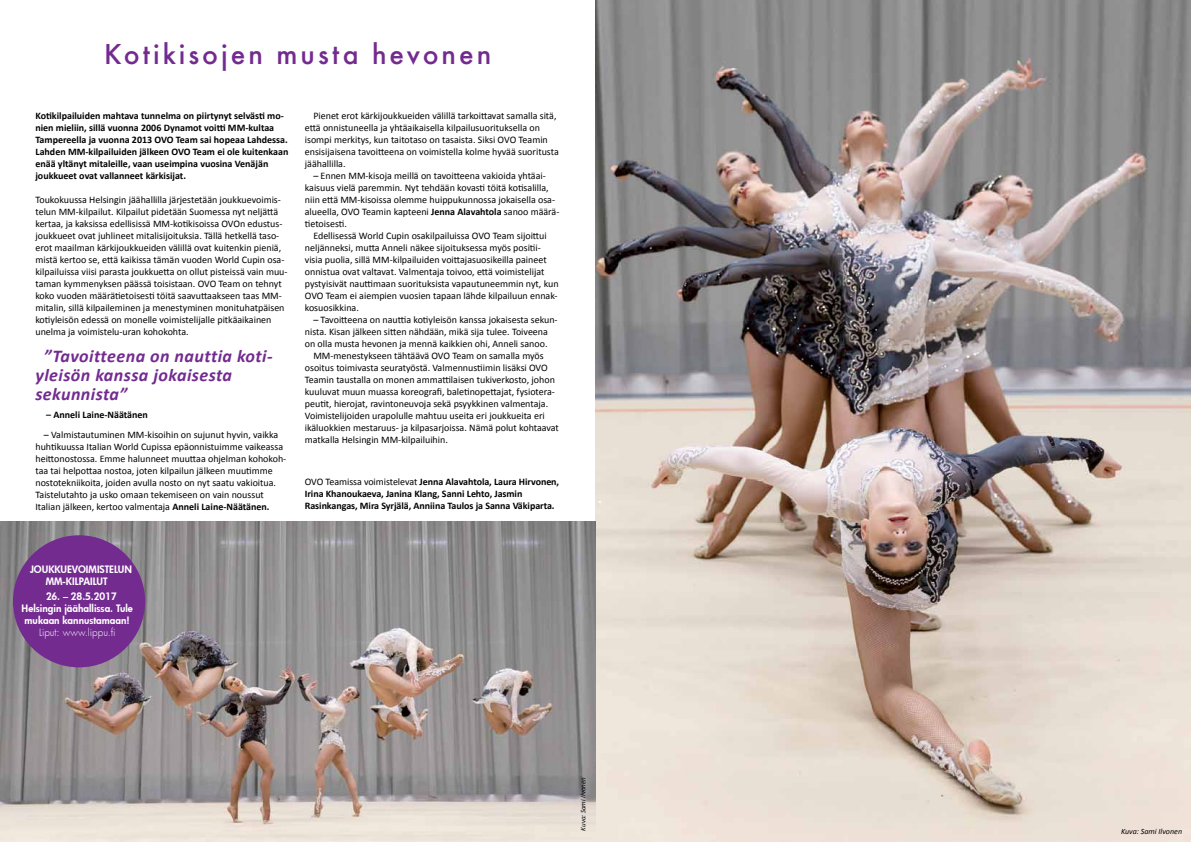
<style>
.page{position:relative;width:1191px;height:842px;background:#fff}
.page>*{position:absolute;margin:0;border:0;box-sizing:border-box;transform-origin:0 0}
.t1{font:500 30px "Futura T";letter-spacing:.1em;color:#732b90}
.t2{font:italic 700 18px/19px "Calibri";letter-spacing:.025em;color:#732b90}
.t3{font:10px/12px "Calibri";color:#000}
.t4{font:700 10px/12px "Calibri";color:#000}
.t5{font:800 10px/12px "Futura";color:#fff}
.t6{font:300 10px "Futura";letter-spacing:-.005em;color:#fff}
.t7{font:italic 8px "Calibri";color:#000}
.t8{font:italic 7px "Calibri";color:#000}
.s1{font-weight:700}
.s2{font-weight:400}
</style>
<div class="page">
<img style="left:595px;top:0;width:596px;height:842px">
<img style="left:0;top:522px;width:595px;height:320px">
<div style="left:13px;top:535px;width:132px;height:132px;background:#732b90;border-radius:50%"></div>
<h1 class="t1" style="left:104px;top:36px;width:389px">Kotikisojen musta hevonen</h1>
<p class="t4" style="left:35px;top:109px;width:254px">Kotikilpailuiden mahtava tunnelma on piirtynyt selvästi mo&shy;nien mieliin, sillä vuonna 2006 Dynamot voitti MM-kultaa Tampereella ja vuonna 2013 OVO Team sai hopeaa Lahdessa.<br>Lahden MM-kilpailuiden jälkeen OVO Team ei ole kuitenkaan enää yltänyt mitaleille, vaan useimpina vuosina Venäjän joukkueet ovat vallanneet kärkisijat.</p>
<p class="t3" style="left:35px;top:193px;width:254px">Toukokuussa Helsingin jäähallilla järjestetään joukkuevoimis&shy;telun MM-kilpailut. Kilpailut pidetään Suomessa nyt neljättä kertaa, ja kaksissa edellisissä MM-kotikisoissa OVOn edustus&shy;joukkueet ovat juhlineet mitalisijoituksia. Tällä hetkellä taso&shy;erot maailman kärkijoukkueiden välillä ovat kuitenkin pieniä, mistä kertoo se, että kaikissa tämän vuoden World Cupin osa&shy;kilpailuissa viisi parasta joukkuetta on ollut pisteissä vain muu&shy;taman kymmenyksen päässä toisistaan. OVO Team on tehnyt koko vuoden määrätietoisesti töitä saavuttaakseen taas MM&shy;mitalin, sillä kilpaileminen ja menestyminen monituhatpäisen kotiyleisön edessä on monelle voimistelijalle pitkäaikainen unelma ja voimistelu-uran kohokohta.</p>
<h2 class="t2" style="left:35px;top:346px;width:239px;text-indent:8px">”Tavoitteena on nauttia koti&shy;yleisön kanssa jokaisesta sekunnista”</h2>
<p class="t4" style="left:46px;top:408px;width:103px">– Anneli Laine-Näätänen</p>
<p class="t3" style="left:35px;top:429px;width:252px;text-indent:9px">– Valmistautuminen MM-kisoihin on sujunut hyvin, vaikka huhtikuussa Italian World Cupissa epäonnistuimme vaikeassa heittonostossa. Emme halunneet muuttaa ohjelman kohokoh&shy;taa tai helpottaa nostoa, joten kilpailun jälkeen muutimme nostotekniikoita, joiden avulla nosto on nyt saatu vakioitua.<br>Taistelutahto ja usko omaan tekemiseen on vain noussut Italian jälkeen, kertoo valmentaja <span class="s1">Anneli Laine-Näätänen.</span></p>
<p class="t3" style="left:305px;top:109px;width:255px;text-indent:9px">Pienet erot kärkijoukkueiden välillä tarkoittavat samalla sitä, että onnistuneella ja yhtäaikaisella kilpailusuorituksella on isompi merkitys, kun taitotaso on tasaista. Siksi OVO Teamin ensisijaisena tavoitteena on voimistella kolme hyvää suoritusta jäähallilla.</p>
<p class="t3" style="left:305px;top:169px;width:256px;text-indent:9px">– Ennen MM-kisoja meillä on tavoitteena vakioida yhtäai&shy;kaisuus vielä paremmin. Nyt tehdään kovasti töitä kotisalilla, niin että MM-kisoissa olemme huippukunnossa jokaisella osa&shy;alueella, OVO Teamin kapteeni <span class="s1">Jenna Alavahtola</span> sanoo määrä&shy;tietoisesti.</p>
<p class="t3" style="left:305px;top:229px;width:255px;text-indent:9px">Edellisessä World Cupin osakilpailuissa OVO Team sijoittui neljänneksi, mutta Anneli näkee sijoituksessa myös positii&shy;visia puolia, sillä MM-kilpailuiden voittajasuosikeilla paineet onnistua ovat valtavat. Valmentaja toivoo, että voimistelijat pystyisivät nauttimaan suorituksista vapautuneemmin nyt, kun OVO Team ei aiempien vuosien tapaan lähde kilpailuun ennak&shy;kosuosikkina.</p>
<p class="t3" style="left:305px;top:313px;width:254px;text-indent:8px">– Tavoitteena on nauttia kotiyleisön kanssa jokaisesta sekun&shy;nista. Kisan jälkeen sitten nähdään, mikä sija tulee. Toiveena on olla musta hevonen ja mennä kaikkien ohi, Anneli sanoo.</p>
<p class="t3" style="left:305px;top:349px;width:256px;text-indent:8px">MM-menestykseen tähtäävä OVO Team on samalla myös osoitus toimivasta seuratyöstä. Valmennustiimin lisäksi OVO Teamin taustalla on monen ammattilaisen tukiverkosto, johon kuuluvat muun muassa koreografi, baletinopettajat, fysiotera&shy;peutit, hierojat, ravintoneuvoja sekä psyykkinen valmentaja.<br>Voimistelijoiden urapolulle mahtuu useita eri joukkueita eri ikäluokkien mestaruus- ja kilpasarjoissa. Nämä polut kohtaavat matkalla Helsingin MM-kilpailuihin.</p>
<p class="t4" style="left:305px;top:475px;width:256px"><span class="s2">OVO Teamissa voimistelevat</span> Jenna Alavahtola, Laura Hirvonen,<br>Irina Khanoukaeva, Janina Klang, Sanni Lehto, Jasmin<br>Rasinkangas, Mira Syrjälä, Anniina Taulos ja Sanna Väkiparta.</p>
<p class="t5" style="left:46px;top:563px;width:88px;text-indent:-16px">Joukkuevoimistelun<br>MM-kilpailut</p>
<p class="t5" style="left:22px;top:590px;width:113px;text-indent:25px">26. – 28.5.2017<br>Helsingin jäähallissa. Tule mukaan kannustamaan!</p>
<p class="t6" style="left:39px;top:625px;width:78px">Liput: www.lippu.fi</p>
<p class="t8" style="left:579px;top:831px;width:55px;rotate:-90deg">Kuva: Sami Ilvonen</p>
<p class="t7" style="left:1121px;top:826px;width:63px">Kuva: Sami Ilvonen</p>
</div>
